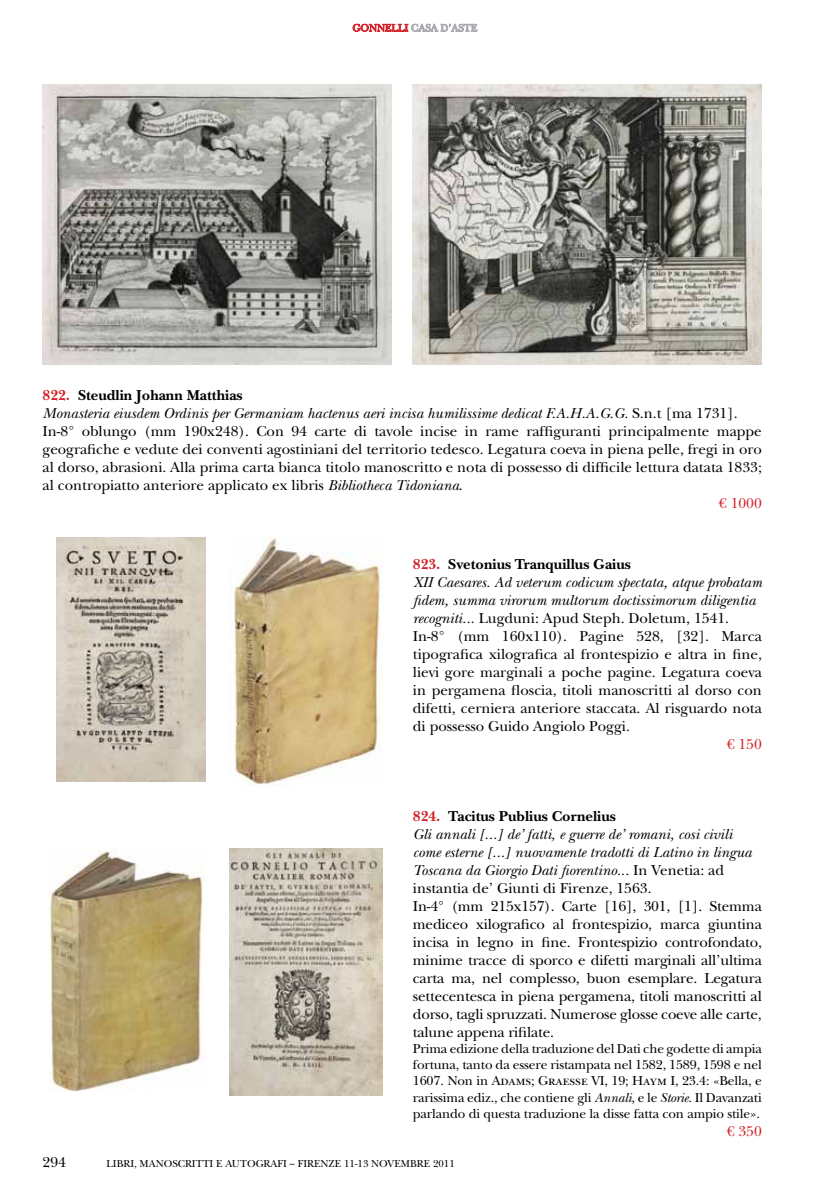
<style>
.page{position:relative;width:830px;height:1191px;background:#fff}
.page>*{position:absolute;margin:0;border:0;box-sizing:border-box;transform-origin:0 0}
.t1{font:15px/18px "New Baskerville Std";color:#000}
.t2{font:italic 15px "New Baskerville Std";color:#000}
.t3{font:700 15px "New Baskerville Std";color:#000}
.t4{font:15px "New Baskerville Std";color:#d2232a}
.t5{font:13.5px/16.2px "New Baskerville Std";letter-spacing:-.01em;color:#000;text-align:justify}
.t6{font:10.5px "New Baskerville Std";color:#000}
.t7{font:10.5px "New Baskerville Std";color:#d2232a}
.s1{color:#d2232a}
.s2{font-style:normal}
.s3{font-style:italic}
.s4{font-weight:700;color:#d2232a}
.s5{font-weight:700}
</style>
<div class="page">
<svg style="left:352px;top:23px;width:125px;height:9px"></svg>
<img style="left:43px;top:85px;width:348px;height:280px">
<img style="left:412px;top:85px;width:349px;height:280px">
<img style="left:56px;top:537px;width:150px;height:244px">
<img style="left:231px;top:537px;width:151px;height:249px">
<img style="left:229px;top:848px;width:153px;height:247px">
<img style="left:49px;top:851px;width:155px;height:240px">
<p class="t7" style="left:352px;top:22px;width:9px">GONN</p>
<p class="t3" style="left:43px;top:386px;width:201px"><span class="s1">822.</span> Steudlin Johann Matthias</p>
<p class="t2" style="left:43px;top:404px;width:696px">Monasteria eiusdem Ordinis per Germaniam hactenus aeri incisa humilissime dedicat F.A.H.A.G.G. <span class="s2">S.n.t [ma 1731].</span></p>
<p class="t1" style="left:43px;top:422px;width:720px">In-8° oblungo (mm 190x248). Con 94 carte di tavole incise in rame raffiguranti principalmente mappe</p>
<p class="t1" style="left:43px;top:440px;width:720px">geografiche e vedute dei conventi agostiniani del territorio tedesco. Legatura coeva in piena pelle, fregi in oro</p>
<p class="t1" style="left:43px;top:458px;width:720px">al dorso, abrasioni. Alla prima carta bianca titolo manoscritto e nota di possesso di difficile lettura datata 1833;</p>
<p class="t1" style="left:43px;top:476px;width:421px">al contropiatto anteriore applicato ex libris <span class="s3">Bibliotheca Tidoniana</span>.</p>
<p class="t4" style="left:718px;top:494px;width:44px">€ 1000</p>
<p class="t1" style="left:412px;top:555px;width:350px"><span class="s4">823.</span> <span class="s5">Svetonius Tranquillus Gaius<br></span><span class="s3">XII Caesares. Ad veterum codicum spectata, atque probatam fidem, summa virorum multorum doctissimorum diligentia recogniti...</span> Lugduni: Apud Steph. Doletum, 1541.<br>In-8° (mm 160x110). Pagine 528, [32]. Marca tipografica xilografica al frontespizio e altra in fine, lievi gore marginali a poche pagine. Legatura coeva in pergamena floscia, titoli manoscritti al dorso con difetti, cerniera anteriore staccata. Al risguardo nota di possesso Guido Angiolo Poggi.</p>
<p class="t4" style="left:726px;top:735px;width:37px">€ 150</p>
<p class="t1" style="left:43px;top:1153px;width:25px">294</p>
<p class="t1" style="left:412px;top:807px;width:350px"><span class="s4">824.</span> <span class="s5">Tacitus Publius Cornelius<br></span><span class="s3">Gli annali [...] de’ fatti, e guerre de’ romani, cosi civili come esterne [...] nuovamente tradotti di Latino in lingua Toscana da Giorgio Dati fiorentino...</span> In Venetia: ad instantia de’ Giunti di Firenze, 1563.<br>In-4° (mm 215x157). Carte [16], 301, [1]. Stemma mediceo xilografico al frontespizio, marca giuntina incisa in legno in fine. Frontespizio controfondato, minime tracce di sporco e difetti marginali all’ultima carta ma, nel complesso, buon esemplare. Legatura settecentesca in piena pergamena, titoli manoscritti al dorso, tagli spruzzati. Numerose glosse coeve alle carte, talune appena rifilate.</p>
<p class="t5" style="left:412px;top:1040px;width:350px">Prima edizione della traduzione del Dati che godette di ampia fortuna, tanto da essere ristampata nel 1582, 1589, 1598 e nel 1607. Non in Adams; Graesse VI, 19; Haym I, 23.4: «Bella, e rarissima ediz., che contiene gli <span class="s3">Annali</span>, e le <span class="s3">Storie</span>. Il Davanzati parlando di questa traduzione la disse fatta con ampio stile».</p>
<p class="t4" style="left:726px;top:1122px;width:37px">€ 350</p>
<p class="t6" style="left:106px;top:1157px;width:165px">Libri, manoscritti e autograf</p>
<p class="t6" style="left:283px;top:1157px;width:114px">i ~ Firenze 11-13 novem</p>
<p class="t6" style="left:410px;top:1157px;width:46px">bre 2011</p>
</div>
